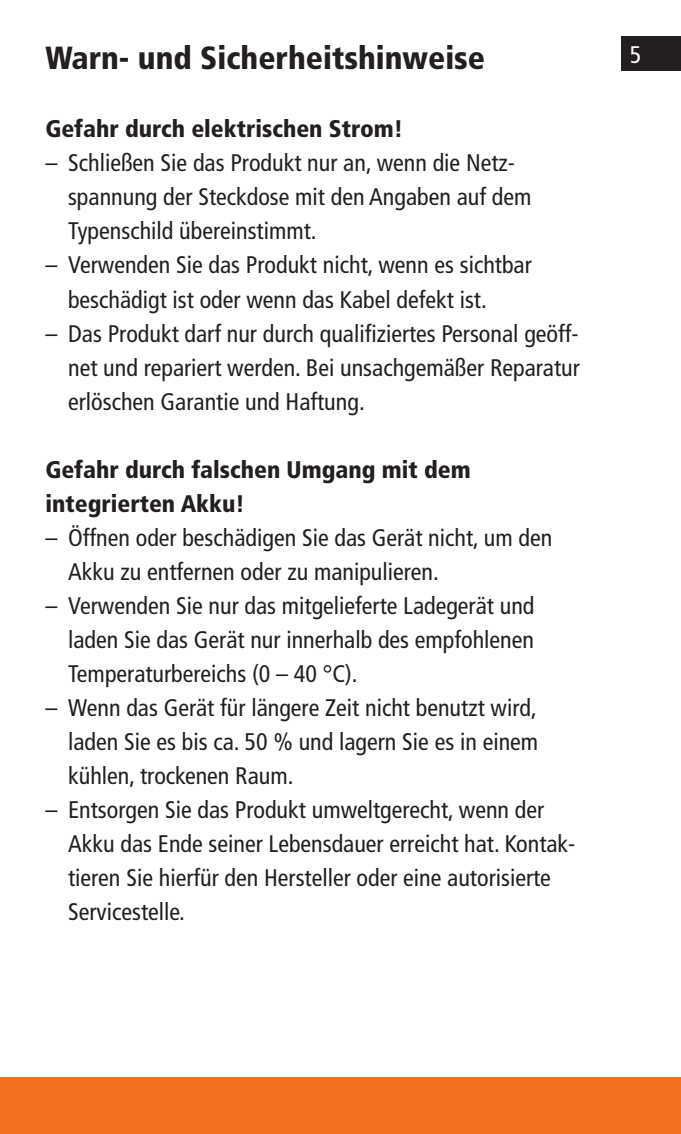
<style>
.page{position:relative;width:681px;height:1134px;background:#fff}
.page>*{position:absolute;margin:0;border:0;box-sizing:border-box;transform-origin:0 0}
.t1{font:900 condensed 32px "Frutiger LT Pro";color:#231f20}
.t2{font:condensed 24px/34px "Frutiger LT Pro";color:#231f20}
.t3{font:900 condensed 24px/34px "Frutiger LT Pro";color:#231f20}
.t4{font:condensed 24px "Frutiger LT Pro";color:#fff}
</style>
<div class="page">
<div style="left:0;top:1077px;width:680px;height:57px;background:#f36e21"></div>
<div style="left:621px;top:37px;width:59px;height:34px;background:#231f20"></div>
<p class="t1" style="left:45px;top:39px;width:441px">Warn- und Sicherheitshinweise</p>
<p class="t4" style="left:629px;top:41px;width:13px">5</p>
<p class="t3" style="left:45px;top:112px;width:359px">Gefahr durch elektrischen Strom!</p>
<p class="t2" style="left:68px;top:146px;width:464px;text-indent:-23px">– Schließen Sie das Produkt nur an, wenn die Netz&shy;spannung der Steckdose mit den Angaben auf dem<br>Typenschild übereinstimmt.</p>
<p class="t2" style="left:68px;top:248px;width:465px;text-indent:-23px">– Verwenden Sie das Produkt nicht, wenn es sichtbar beschädigt ist oder wenn das Kabel defekt ist.</p>
<p class="t2" style="left:68px;top:316px;width:513px;text-align:justify;text-indent:-23px">– Das Produkt darf nur durch qualifiziertes Personal geöff&shy;net und repariert werden. Bei unsachgemäßer Reparatur erlöschen Garantie und Haftung.</p>
<p class="t3" style="left:45px;top:452px;width:427px">Gefahr durch falschen Umgang mit dem integrierten Akku!</p>
<p class="t2" style="left:68px;top:520px;width:485px;text-indent:-23px">– Öffnen oder beschädigen Sie das Gerät nicht, um den<br>Akku zu entfernen oder zu manipulieren.</p>
<p class="t2" style="left:68px;top:588px;width:467px;text-align:justify;text-indent:-23px">– Verwenden Sie nur das mitgelieferte Ladegerät und laden Sie das Gerät nur innerhalb des empfohlenen Temperaturbereichs (0 – 40 °C).</p>
<p class="t2" style="left:68px;top:691px;width:471px;text-align:justify;text-indent:-23px">– Wenn das Gerät für längere Zeit nicht benutzt wird, laden Sie es bis ca. 50 % und lagern Sie es in einem kühlen, trockenen Raum.</p>
<p class="t2" style="left:68px;top:793px;width:508px;text-indent:-23px">– Entsorgen Sie das Produkt umweltgerecht, wenn der Akku das Ende seiner Lebensdauer erreicht hat. Kontak&shy;tieren Sie hierfür den Hersteller oder eine autorisierte Servicestelle.</p>
</div>
